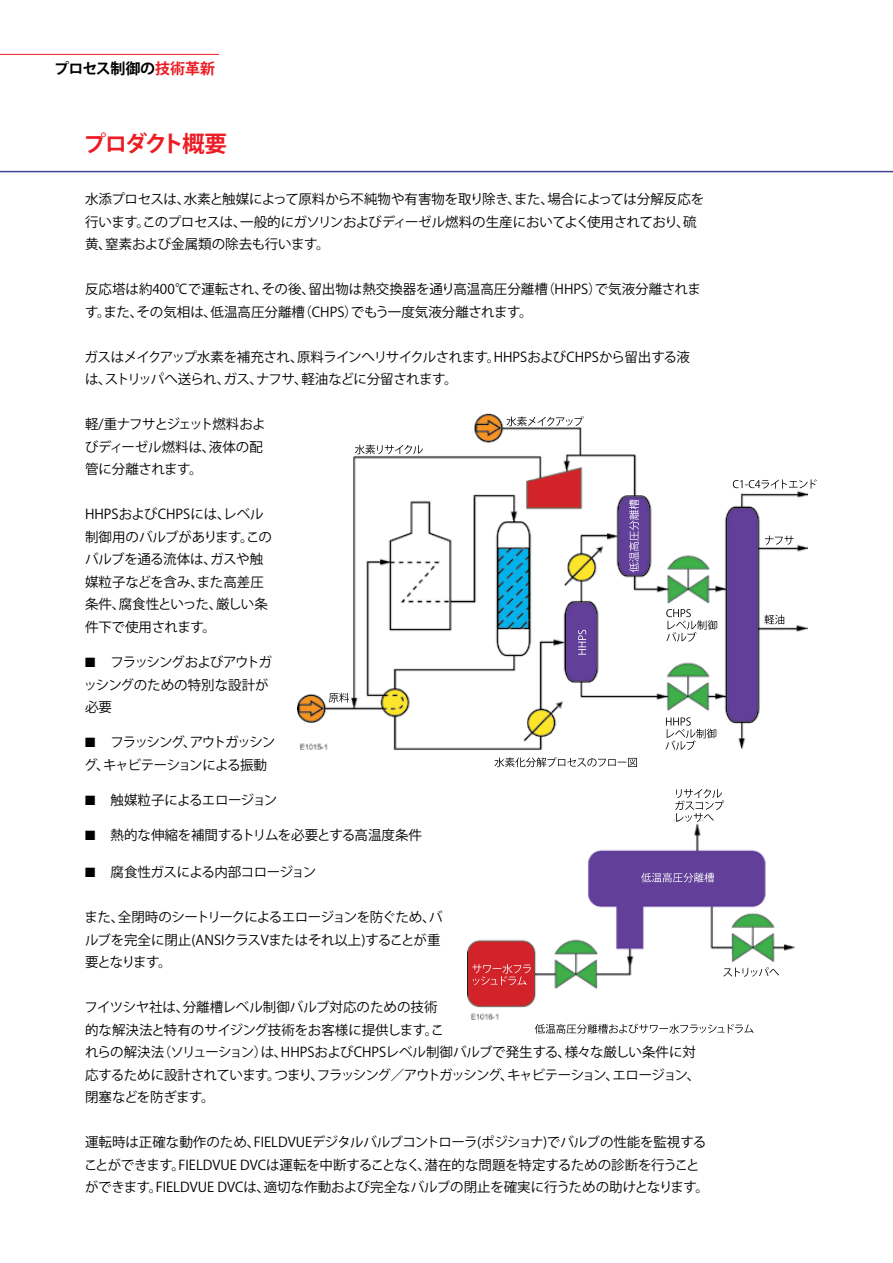
<style>
.page{position:relative;width:893px;height:1263px;background:#fff}
.page>*{position:absolute;margin:0;border:0;box-sizing:border-box;transform-origin:0 0}
.t1{font:700 22.5px "Koz Go Pro";letter-spacing:-.1em;color:#ed1c24}
.t2{font:700 15px "Koz Go Pro";letter-spacing:-.01em;color:#000}
.t3{font:13.5px/22.5px "Koz Go Pro";letter-spacing:-.02em;color:#000}
.t4{font:13.5px/22.5px "Koz Go Pro";color:#000}
.t5{font:13.5px/22.5px "Koz Go Pro";letter-spacing:-.04em;color:#000}
.t6{font:13.5px/22.5px "Koz Go Pro";letter-spacing:-.045em;color:#000}
.t7{font:13.5px/22.5px "Koz Go Pro";letter-spacing:-.08em;color:#000}
.s1{color:#ed1c24}
</style>
<div class="page">
<hr style="left:0;top:54px;width:219px;height:1px;background:#ed1c24">
<hr style="left:0;top:171px;width:893px;height:1px;background:#424093">
<img style="left:298px;top:413px;width:510px;height:337px">
<img style="left:468px;top:819px;width:327px;height:201px">
<svg style="left:494px;top:757px;width:143px;height:10px"></svg>
<svg style="left:329px;top:693px;width:20px;height:9px"></svg>
<svg style="left:355px;top:444px;width:68px;height:10px"></svg>
<svg style="left:506px;top:416px;width:78px;height:10px"></svg>
<svg style="left:629px;top:499px;width:10px;height:73px"></svg>
<svg style="left:733px;top:479px;width:84px;height:10px"></svg>
<svg style="left:765px;top:536px;width:29px;height:9px"></svg>
<svg style="left:764px;top:615px;width:20px;height:9px"></svg>
<svg style="left:535px;top:1023px;width:218px;height:11px"></svg>
<svg style="left:472px;top:964px;width:59px;height:21px"></svg>
<svg style="left:641px;top:873px;width:73px;height:9px"></svg>
<svg style="left:675px;top:789px;width:49px;height:33px"></svg>
<svg style="left:723px;top:967px;width:56px;height:10px"></svg>
<svg style="left:578px;top:630px;width:8px;height:25px"></svg>
<svg style="left:666px;top:609px;width:51px;height:33px"></svg>
<svg style="left:665px;top:717px;width:51px;height:33px"></svg>
<p class="t2" style="left:54px;top:59px;width:162px">プロセス制御の<span class="s1">技術革新</span></p>
<h1 class="t1" style="left:83px;top:129px;width:145px">プロダクト概要</h1>
<p class="t3" style="left:85px;top:188px;width:621px">水添プロセスは、水素と触媒によって原料から不純物や有害物を取り除き、また、場合によっては分解反応を行います。このプロセスは、一般的にガソリンおよびディーゼル燃料の生産においてよく使用されており、硫黄、窒素および金属類の除去も行います。</p>
<p class="t4" style="left:85px;top:278px;width:618px">反応塔は約400℃で運転され、その後、留出物は熱交換器を通り高温高圧分離槽（HHPS）で気液分離されます。また、その気相は、低温高圧分離槽（CHPS）でもう一度気液分離されます。</p>
<p class="t5" style="left:85px;top:346px;width:607px">ガスはメイクアップ水素を補充され、原料ラインへリサイクルされます。HHPSおよびCHPSから留出する液は、ストリッパへ送られ、ガス、ナフサ、軽油などに分留されます。</p>
<p class="t3" style="left:85px;top:413px;width:182px">軽/重ナフサとジェット燃料およびディーゼル燃料は、液体の配管に分離されます。</p>
<p class="t4" style="left:85px;top:503px;width:188px">HHPSおよびCHPSには、レベル制御用のバルブがあります。このバルブを通る流体は、ガスや触媒粒子などを含み、また高差圧条件、腐食性といった、厳しい条件下で使用されます。</p>
<p class="t6" style="left:84px;top:651px;width:189px">■ フラッシングおよびアウトガッシングのための特別な設計が必要</p>
<p class="t7" style="left:84px;top:731px;width:193px">■ フラッシング、アウトガッシング、キャビテーションによる振動</p>
<p class="t5" style="left:85px;top:789px;width:194px">■ 触媒粒子によるエロージョン</p>
<p class="t3" style="left:85px;top:824px;width:339px">■ 熱的な伸縮を補間するトリムを必要とする高温度条件</p>
<p class="t5" style="left:85px;top:861px;width:233px">■ 腐食性ガスによる内部コロージョン</p>
<p class="t5" style="left:84px;top:906px;width:360px">また、全閉時のシートリークによるエロージョンを防ぐため、バルブを完全に閉止(ANSIクラスVまたはそれ以上)することが重要となります。</p>
<p class="t3" style="left:84px;top:996px;width:618px">フイツシヤ社は、分離槽レベル制御バルブ対応のための技術<br>的な解決法と特有のサイジング技術をお客様に提供します。こ<br>れらの解決法（ソリューション）は、HHPSおよびCHPSレベル制御バルブで発生する、様々な厳しい条件に対応するために設計されています。つまり、フラッシング／アウトガッシング、キャビテーション、エロージョン、閉塞などを防ぎます。</p>
<p class="t4" style="left:84px;top:1131px;width:626px">運転時は正確な動作のため、FIELDVUEデジタルバルブコントローラ(ポジショナ)でバルブの性能を監視することができます。FIELDVUE DVCは運転を中断することなく、潜在的な問題を特定するための診断を行うことができます。FIELDVUE DVCは、適切な作動および完全なバルブの閉止を確実に行うための助けとなります。</p>
</div>
